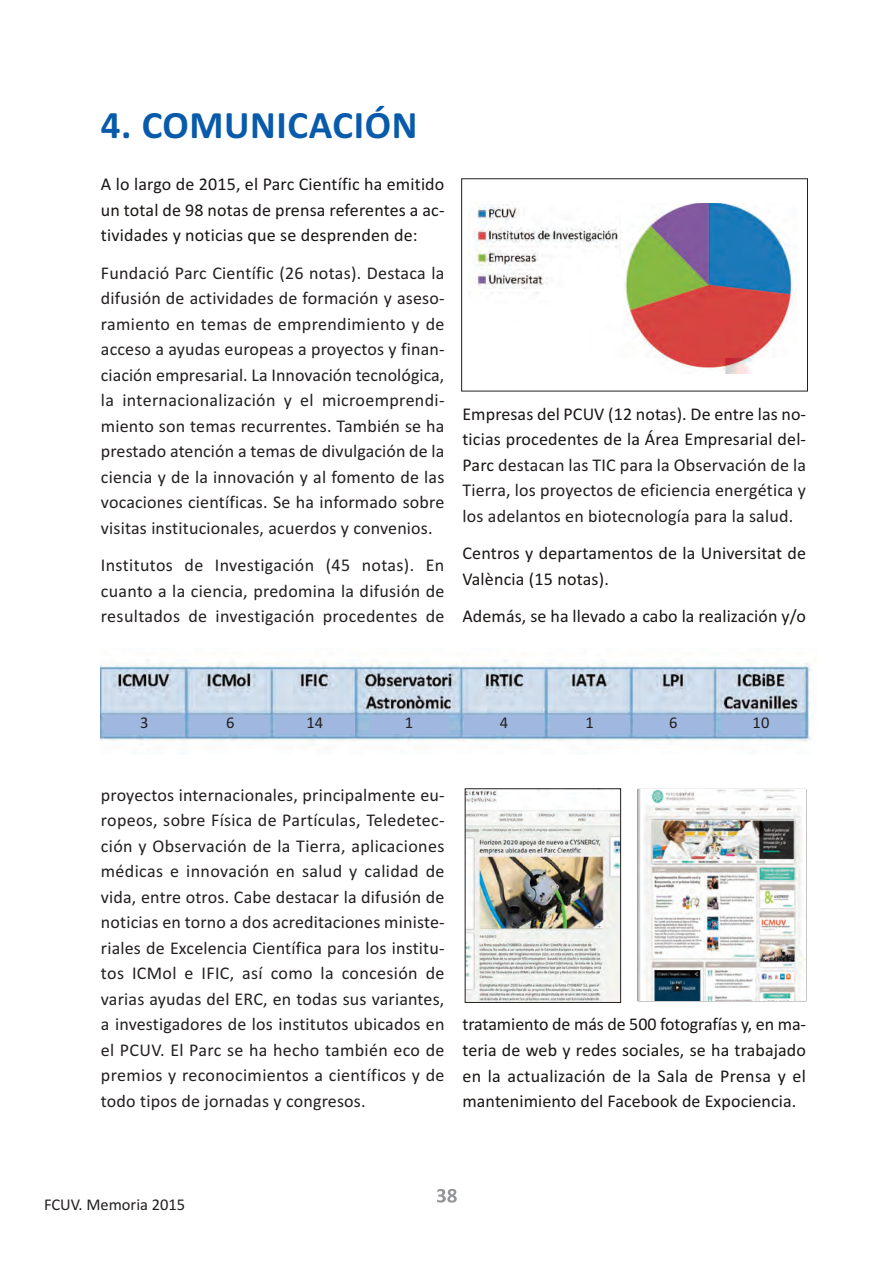
<style>
.page{position:relative;width:893px;height:1263px;background:#fff}
.page>*{position:absolute;margin:0;border:0;box-sizing:border-box;transform-origin:0 0}
.t1{font:700 39px "Calibri";letter-spacing:.015em;color:#085aaa}
.t2{font:18px/25.5px "Calibri";letter-spacing:.01em;color:#231f20;text-align:justify}
.t3{font:18px/25.5px "Calibri";letter-spacing:.005em;color:#191615;text-align:justify}
.t4{font:16.5px "Calibri";color:#231f20}
.s1{color:#191615}
</style>
<div class="page">
<div style="left:461px;top:179px;width:347px;height:212px;border:1px solid #231f20"></div>
<img style="left:101px;top:660px;width:715px;height:88px">
<img style="left:624px;top:204px;width:170px;height:170px">
<img style="left:472px;top:201px;width:149px;height:93px">
<div style="left:105px;top:715px;width:79px;height:18px;background:#a0b8df"></div>
<div style="left:191px;top:715px;width:79px;height:18px;background:#a0b8df"></div>
<div style="left:275px;top:716px;width:79px;height:18px;background:#a0b8df"></div>
<div style="left:369px;top:716px;width:80px;height:18px;background:#a0b8df"></div>
<div style="left:464px;top:716px;width:80px;height:18px;background:#a0b8df"></div>
<div style="left:550px;top:716px;width:79px;height:18px;background:#a0b8df"></div>
<div style="left:634px;top:716px;width:79px;height:18px;background:#a0b8df"></div>
<div style="left:721px;top:716px;width:80px;height:18px;background:#a0b8df"></div>
<img style="left:638px;top:790px;width:167px;height:210px">
<img style="left:467px;top:790px;width:152px;height:211px">
<div style="left:465px;top:788px;width:156px;height:215px;border:1px solid #231f20"></div>
<div style="left:568px;top:283px;width:22px;height:94px;background:#fff"></div>
<svg style="left:437px;top:1189px;width:20px;height:13px"></svg>
<h1 class="t1" style="left:101px;top:102px;width:318px">4. COMUNICACIÓN</h1>
<p class="t3" style="left:101px;top:171px;width:345px">A lo largo de 2015, el Parc Científic ha emitido un total de 98 notas de prensa referentes a ac&shy;tividades y noticias que se desprenden de:</p>
<p class="t2" style="left:101px;top:260px;width:345px">Fundació Parc Científic (26 notas). Destaca la difusión de actividades de formación y aseso&shy;ramiento en temas de emprendimiento y de acceso a ayudas europeas a proyectos y finan&shy;ciación empresarial. La Innovación tecnológica, la internacionalización y el microemprendi&shy;miento son temas recurrentes. También se ha prestado atención a temas de divulgación de la ciencia y de la innovación y al fomento de las vocaciones científicas. Se ha informado sobre visitas institucionales, acuerdos y convenios.</p>
<p class="t2" style="left:101px;top:552px;width:345px">Institutos de Investigación (45 notas). En cuanto a la ciencia, predomina la difusión de resultados de investigación procedentes de</p>
<p class="t2" style="left:462px;top:401px;width:345px"><span class="s1">Empresas del PCUV (12 notas). De entre las no&shy;ticias procedentes de la Área Empresarial del-Parc</span> destacan las TIC para la Observación de la Tierra, los proyectos de eficiencia energética y los adelantos en biotecnología para la salud.</p>
<p class="t3" style="left:462px;top:540px;width:345px">Centros y departamentos de la Universitat de<br>València (15 notas).</p>
<p class="t3" style="left:462px;top:603px;width:345px">Además, se ha llevado a cabo la realización y/o</p>
<p class="t4" style="left:140px;top:712px;width:10px">3</p>
<p class="t4" style="left:226px;top:712px;width:10px">6</p>
<p class="t4" style="left:306px;top:713px;width:18px">14</p>
<p class="t4" style="left:405px;top:713px;width:10px">1</p>
<p class="t4" style="left:500px;top:713px;width:10px">4</p>
<p class="t4" style="left:585px;top:713px;width:10px">1</p>
<p class="t4" style="left:669px;top:713px;width:10px">6</p>
<p class="t4" style="left:753px;top:713px;width:18px">10</p>
<p class="t2" style="left:101px;top:782px;width:345px">proyectos internacionales, principalmente eu&shy;ropeos, sobre Física de Partículas, Teledetec&shy;ción y Observación de la Tierra, aplicaciones médicas e innovación en salud y calidad de vida, entre otros. Cabe destacar la difusión de noticias en torno a dos acreditaciones ministe&shy;riales de Excelencia Científica para los institu&shy;tos ICMol e IFIC, así como la concesión de varias ayudas del ERC, en todas sus variantes, a investigadores de los institutos ubicados en el PCUV. El Parc se ha hecho también eco de premios y reconocimientos a científicos y de todo tipos de jornadas y congresos.</p>
<p class="t3" style="left:462px;top:1011px;width:345px">tratamiento de más de 500 fotografías y, en ma&shy;teria de web y redes sociales, se ha trabajado en la actualización de la Sala de Prensa y el mantenimiento del Facebook de Expociencia.</p>
<p class="t4" style="left:44px;top:1195px;width:143px">FCUV. Memoria 2015</p>
</div>
